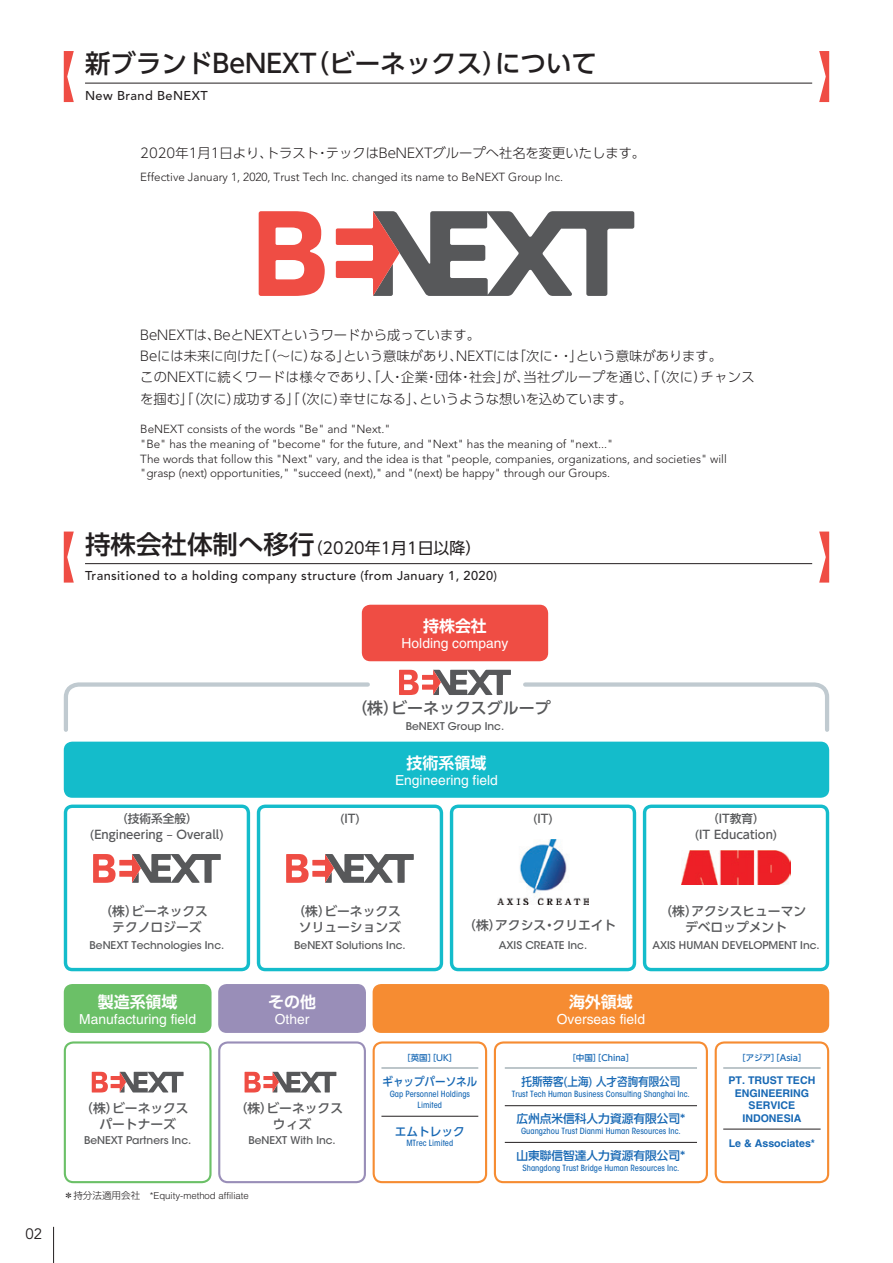
<style>
.page{position:relative;width:893px;height:1263px;background:#fff}
.page>*{position:absolute;margin:0;border:0;box-sizing:border-box;transform-origin:0 0}
.t1{font:500 25.5px "UD Shin Go Pro";color:#231f20}
.t2{font:15.9px "UD Shin Go Pro";color:#231f20}
.t3{font:700 15.9px "UD Shin Go Pro De";color:#fff}
.t4{font:500 15.9px "UD Shin Go Pro";color:#57585a}
.t5{font:15px "Avenir LT Std";color:#231f20}
.t6{font:13.8px "Helvetica LT Std";color:#fff}
.t7{font:300 13.35px/21.3px "UD Shin Go Pro";color:#231f20}
.t8{font:500 12.75px/15.9px "UD Shin Go Pro";color:#57585a;text-align:center}
.t9{font:500 12.75px "Avenir LT Std";letter-spacing:.03em;color:#231f20}
.t10{font:300 11.7px/14.9px "Avenir LT Std";color:#231f20}
.t11{font:500 11.7px "UD Shin Go Pro";color:#57585a}
.t12{font:500 11.7px "UD Shin Go Pro";color:#1768b4}
.t13{font:500 11.7px "UD Shin Go Pro";color:#1768b4;scale:.9 1}
.t14{font:500 10.65px "ITC Avant Garde Std";color:#57585a}
.t15{font:700 10.65px/12.8px "Helvetica LT Std";color:#1768b4;text-align:center}
.t16{font:300 9.6px "Helvetica LT Std";color:#231f20}
.t17{font:500 condensed 8.55px/10.6px "ITC Avant Garde Std";color:#1768b4;text-align:center}
.t18{font:500 8.55px "UD Shin Go Pro";color:#1768b4}
.s1{font-weight:500;font-size:25.5px}
.s2{font-family:"UD Shin Go Pro"}
</style>
<div class="page">
<hr style="left:85px;top:83px;width:727px;height:1px;background:#231f20">
<svg style="left:64px;top:51px;width:10px;height:51px"></svg>
<svg style="left:819px;top:51px;width:10px;height:51px"></svg>
<svg style="left:259px;top:211px;width:66px;height:85px"></svg>
<svg style="left:336px;top:211px;width:298px;height:85px"></svg>
<hr style="left:85px;top:563px;width:727px;height:1px;background:#231f20">
<svg style="left:64px;top:531px;width:10px;height:52px"></svg>
<svg style="left:819px;top:531px;width:10px;height:52px"></svg>
<svg style="left:63px;top:682px;width:307px;height:50px"></svg>
<svg style="left:523px;top:682px;width:307px;height:50px"></svg>
<div style="left:64px;top:742px;width:765px;height:56px;background:#14bccb;border-radius:9px"></div>
<div style="left:64px;top:984px;width:148px;height:49px;background:#6bc067;border-radius:9px"></div>
<div style="left:362px;top:605px;width:186px;height:56px;background:#ef4d44;border-radius:9px"></div>
<div style="left:64px;top:804px;width:186px;height:167px;border:3px solid #14bccb;border-radius:7px"></div>
<div style="left:257px;top:804px;width:186px;height:167px;border:3px solid #14bccb;border-radius:7px"></div>
<div style="left:450px;top:804px;width:186px;height:167px;border:3px solid #14bccb;border-radius:7px"></div>
<div style="left:643px;top:804px;width:186px;height:167px;border:3px solid #14bccb;border-radius:7px"></div>
<svg style="left:399px;top:670px;width:112px;height:25px"></svg>
<svg style="left:93px;top:854px;width:128px;height:29px"></svg>
<svg style="left:286px;top:854px;width:128px;height:29px"></svg>
<div style="left:64px;top:1041px;width:148px;height:142px;border:2px solid #6bc067;border-radius:9px"></div>
<svg style="left:92px;top:1072px;width:92px;height:20px"></svg>
<div style="left:218px;top:984px;width:148px;height:49px;background:#998eb8;border-radius:9px"></div>
<div style="left:218px;top:1041px;width:148px;height:142px;border:2px solid #998eb8;border-radius:9px"></div>
<svg style="left:245px;top:1072px;width:91px;height:20px"></svg>
<div style="left:373px;top:1041px;width:114px;height:142px;border:2px solid #f68c32;border-radius:9px"></div>
<div style="left:494px;top:1041px;width:214px;height:142px;border:2px solid #f68c32;border-radius:9px"></div>
<hr style="left:381px;top:1067px;width:97px;height:1px;background:#7c8d95">
<hr style="left:381px;top:1116px;width:97px;height:1px;background:#231f20">
<hr style="left:505px;top:1067px;width:192px;height:1px;background:#7c8d95">
<hr style="left:505px;top:1105px;width:192px;height:1px;background:#231f20">
<hr style="left:505px;top:1142px;width:192px;height:1px;background:#231f20">
<div style="left:715px;top:1041px;width:114px;height:142px;border:2px solid #f68c32;border-radius:9px"></div>
<hr style="left:723px;top:1067px;width:98px;height:1px;background:#7c8d95">
<hr style="left:723px;top:1129px;width:98px;height:1px;background:#231f20">
<div style="left:373px;top:984px;width:456px;height:49px;background:#f68c32;border-radius:9px"></div>
<img style="left:681px;top:851px;width:110px;height:33px">
<img style="left:498px;top:840px;width:90px;height:64px">
<hr style="left:53px;top:1227px;width:1px;height:36px;background:#231f20">
<h1 class="t1" style="left:85px;top:43px;width:514px">新ブランドBeNEXT（ビーネックス）について</h1>
<p class="t9" style="left:85px;top:88px;width:124px">New Brand BeNEXT</p>
<p class="t7" style="left:140px;top:141px;width:506px">2020年1月1日より、トラスト・テックはBeNEXTグループへ社名を変更いたします。</p>
<p class="t10" style="left:140px;top:169px;width:424px">Effective January 1, 2020, Trust Tech Inc. changed its name to BeNEXT Group Inc.</p>
<p class="t7" style="left:140px;top:324px;width:616px">BeNEXTは、BeとNEXTというワードから成っています。<br>Beには未来に向けた「（～に）なる」という意味があり、NEXTには「次に・・」という意味があります。<br>このNEXTに続くワードは様々であり、「人・企業・団体・社会」が、当社グループを通じ、「（次に）チャンスを掴む」「（次に）成功する」「（次に）幸せになる」、というような想いを込めています。</p>
<p class="t10" style="left:140px;top:421px;width:588px">BeNEXT consists of the words "Be" and "Next."<br>"Be" has the meaning of "become" for the future, and "Next" has the meaning of "next..."<br>The words that follow this "Next" vary, and the idea is that "people, companies, organizations, and societies" will "grasp (next) opportunities," "succeed (next)," and "(next) be happy" through our Groups.</p>
<h2 class="t2" style="left:85px;top:535px;width:398px"><span class="s1">持株会社体制へ移行</span>（2020年1月1日以降）</h2>
<p class="t9" style="left:85px;top:569px;width:413px">Transitioned to a holding company structure (from January 1, 2020)</p>
<h2 class="t3" style="left:423px;top:613px;width:65px">持株会社</h2>
<p class="t6" style="left:402px;top:635px;width:108px">Holding company</p>
<h2 class="t4" style="left:351px;top:695px;width:201px">（株）ビーネックスグループ</h2>
<h2 class="t3" style="left:407px;top:750px;width:81px">技術系領域</h2>
<p class="t6" style="left:395px;top:772px;width:104px">Engineering field</p>
<p class="t14" style="left:406px;top:719px;width:100px">BeNEXT Group Inc.</p>
<p class="t11" style="left:116px;top:809px;width:83px">（技術系全般）</p>
<p class="t11" style="left:340px;top:809px;width:21px">(IT)</p>
<p class="t11" style="left:533px;top:809px;width:21px">(IT)</p>
<p class="t11" style="left:707px;top:809px;width:59px">（IT教育）</p>
<p class="t11" style="left:90px;top:825px;width:135px">(Engineering – Overall)</p>
<p class="t11" style="left:695px;top:825px;width:84px">(IT Education)</p>
<p class="t5" style="left:26px;top:1225px;width:18px">02</p>
<p class="t8" style="left:100px;top:903px;width:110px">（株）ビーネックステクノロジーズ</p>
<p class="t8" style="left:293px;top:903px;width:110px">（株）ビーネックスソリューションズ</p>
<p class="t8" style="left:659px;top:903px;width:148px">（株）アクシスヒューマンデベロップメント</p>
<p class="t14" style="left:294px;top:938px;width:113px">BeNEXT Solutions Inc.</p>
<p class="t8" style="left:463px;top:916px;width:155px">（株）アクシス・クリエイト</p>
<p class="t14" style="left:90px;top:938px;width:136px">BeNEXT Technologies Inc.</p>
<p class="t14" style="left:499px;top:938px;width:90px">AXIS CREATE Inc.</p>
<p class="t14" style="left:652px;top:938px;width:169px">AXIS HUMAN DEVELOPMENT Inc.</p>
<h2 class="t3" style="left:98px;top:989px;width:81px">製造系領域</h2>
<p class="t6" style="left:79px;top:1011px;width:118px">Manufacturing field</p>
<p class="t8" style="left:80px;top:1099px;width:110px">（株）ビーネックスパートナーズ</p>
<p class="t14" style="left:84px;top:1134px;width:109px">BeNEXT Partners Inc.</p>
<h2 class="t3" style="left:268px;top:989px;width:49px">その他</h2>
<p class="t6" style="left:275px;top:1011px;width:36px">Other</p>
<p class="t8" style="left:235px;top:1099px;width:110px">（株）ビーネックスウィズ</p>
<p class="t14" style="left:248px;top:1134px;width:89px">BeNEXT With Inc.</p>
<p class="t16" style="left:64px;top:1190px;width:186px"><span class="s2">＊持分法適用会社　</span>*Equity-method affiliate</p>
<h2 class="t3" style="left:569px;top:989px;width:65px">海外領域</h2>
<p class="t6" style="left:557px;top:1011px;width:90px">Overseas field</p>
<p class="t18" style="left:402px;top:1050px;width:57px">［英国］［UK］</p>
<p class="t18" style="left:567px;top:1050px;width:68px">［中国］［China］</p>
<p class="t13" style="left:382px;top:1072px;width:107px">ギャップパーソネル</p>
<p class="t17" style="left:390px;top:1088px;width:82px">Gap Personnel Holdings<br>Limited</p>
<p class="t12" style="left:395px;top:1121px;width:72px">エムトレック</p>
<p class="t17" style="left:406px;top:1138px;width:48px">MTrec Limited</p>
<p class="t13" style="left:521px;top:1072px;width:178px">托斯蒂客(上海) 人才咨詢有限公司</p>
<p class="t17" style="left:512px;top:1088px;width:179px">Trust Tech Human Business Consulting Shanghai Inc.</p>
<p class="t12" style="left:516px;top:1109px;width:170px">広州点米信科人力資源有限公司*</p>
<p class="t17" style="left:521px;top:1125px;width:161px">Guangzhou Trust Dianmi Human Resources Inc.</p>
<p class="t12" style="left:516px;top:1146px;width:170px">山東聯信智達人力資源有限公司*</p>
<p class="t17" style="left:522px;top:1162px;width:158px">Shangdong Trust Bridge Human Resources Inc.</p>
<p class="t18" style="left:737px;top:1050px;width:71px">［アジア］［Asia］</p>
<p class="t15" style="left:728px;top:1073px;width:88px">PT. TRUST TECH<br>ENGINEERING<br>SERVICE<br>INDONESIA</p>
<p class="t15" style="left:729px;top:1136px;width:88px">Le &amp; Associates*</p>
</div>
